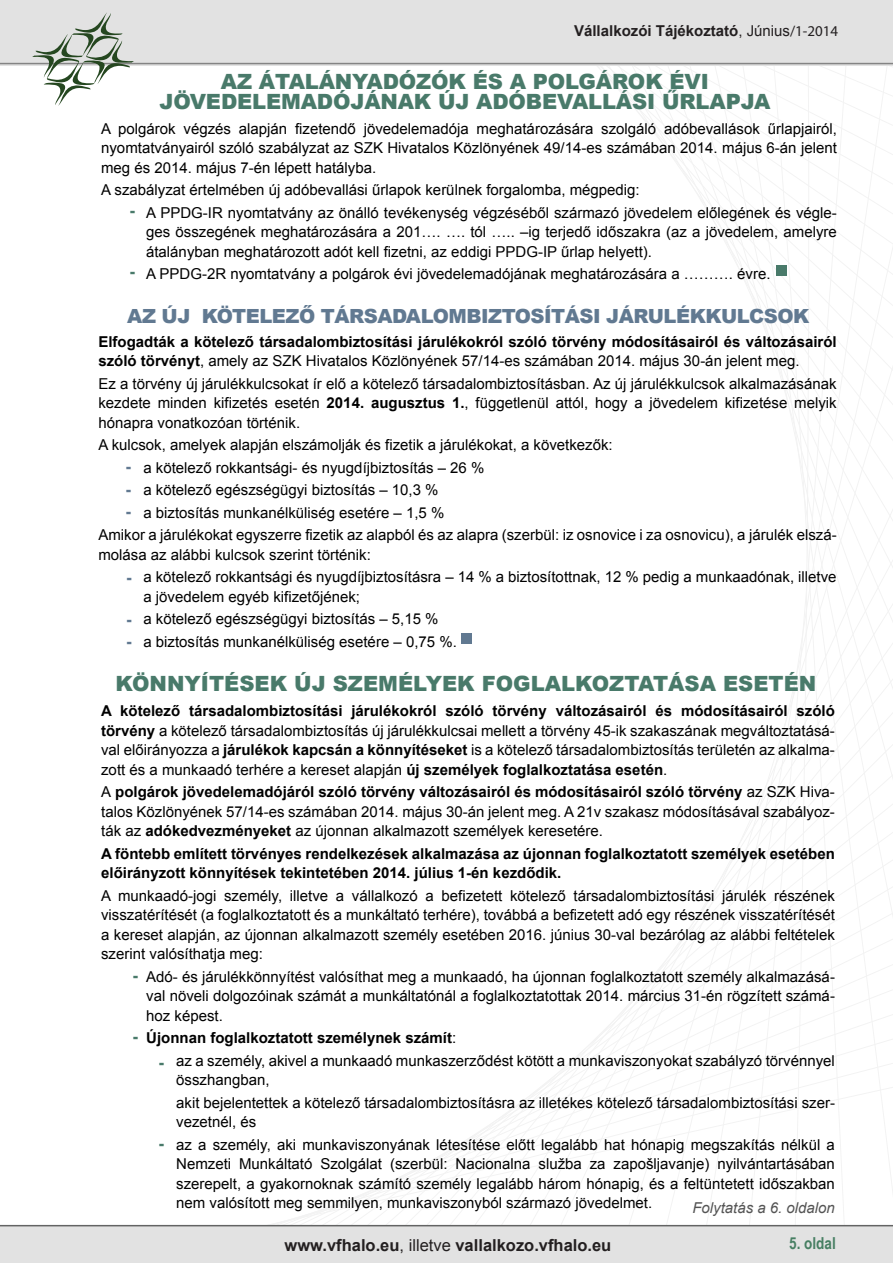
<style>
.page{position:relative;width:893px;height:1263px;background:#fff}
.page>*{position:absolute;margin:0;border:0;box-sizing:border-box;transform-origin:0 0}
.t1{font:900 21px/19.5px "Arial";letter-spacing:-.005em;color:#497a6a;text-align:center}
.t2{font:900 19.5px "Arial";letter-spacing:-.025em;color:#617991}
.t3{font:700 16.5px "Arial";color:#231f20}
.t4{font:700 16.5px "Arial Narrow";color:#477f63}
.t5{font:15px/19.5px "Arial";color:#000;text-align:justify}
.t6{font:700 15px/19.5px "Arial";color:#000}
.t7{font:700 15px "Arial";color:#231f20}
.t8{font:italic 15px "Arial";color:#545454}
.t9{font:900 15px "Arial";color:#497a6a}
.t10{font:900 15px/22.5px "Arial";color:#617991}
.s1{font-weight:400}
.s2{font-family:"Myriad Pro";font-weight:400}
.s3{font-weight:700}
</style>
<div class="page">
<svg style="left:471px;top:106px;width:422px;height:993px"></svg>
<div style="left:0;top:1226px;width:893px;height:37px;background:#e2e2e2"></div>
<hr style="left:0;top:63px;width:893px;height:1px;background:#848484">
<hr style="left:0;top:1225px;width:893px;height:1px;background:#636464">
<svg style="left:1px;top:0;width:892px;height:106px"></svg>
<div style="left:461px;top:633px;width:10px;height:11px;background:#617991"></div>
<div style="left:776px;top:266px;width:10px;height:10px;background:#497a6a"></div>
<p class="t7" style="left:574px;top:20px;width:266px">Vállalkozói Tájékoztató<span class="s1">, Június</span><span class="s2">/1-2014</span></p>
<h1 class="t1" style="left:159px;top:71px;width:612px">AZ ÁTALÁNYADÓZÓK ÉS A POLGÁROK ÉVI<br>JÖVEDELEMADÓJÁNAK ÚJ ADÓBEVALLÁSI ŰRLAPJA</h1>
<p class="t5" style="left:101px;top:119px;width:737px">A polgárok végzés alapján fizetendő jövedelemadója meghatározására szolgáló adóbevallások űrlapjairól, nyomtatványairól szóló szabályzat az SZK Hivatalos Közlönyének 49/14-es számában 2014. május 6-án jelent meg és 2014. május 7-én lépett hatályba.</p>
<p class="t5" style="left:146px;top:179px;width:692px;line-height:22.5px;text-indent:-45px">A szabályzat értelmében új adóbevallási űrlapok kerülnek forgalomba, mégpedig:<br>A PPDG-IR nyomtatvány az önálló tevékenység végzéséből származó jövedelem előlegének és végle-</p>
<p class="t5" style="left:146px;top:222px;width:692px">ges összegének meghatározására a 201…. …. tól ….. –ig terjedő időszakra (az a jövedelem, amelyre átalányban meghatározott adót kell fizetni, az eddigi PPDG-IP űrlap helyett).</p>
<p class="t5" style="left:146px;top:264px;width:626px">A PPDG-2R nyomtatvány a polgárok évi jövedelemadójának meghatározására a ………. évre.</p>
<h2 class="t2" style="left:127px;top:302px;width:684px">AZ ÚJ KÖTELEZŐ TÁRSADALOMBIZTOSÍTÁSI JÁRULÉKKULCSOK</h2>
<p class="t9" style="left:130px;top:199px;width:6px">-</p>
<p class="t9" style="left:130px;top:261px;width:6px">-</p>
<p class="t6" style="left:98px;top:332px;width:740px">Elfogadták a kötelező társadalombiztosítási járulékokról szóló törvény módosításairól és változásairól szóló törvényt<span class="s1">, amely az SZK Hivatalos Közlönyének 57/14-es számában 2014. május 30-án jelent meg.</span></p>
<p class="t5" style="left:98px;top:374px;width:740px">Ez a törvény új járulékkulcsokat ír elő a kötelező társadalombiztosításban. Az új járulékkulcsok alkalmazásának kezdete minden kifizetés esetén <span class="s3">2014. augusztus 1.</span>, függetlenül attól, hogy a jövedelem kifizetése melyik hónapra vonatkozóan történik.</p>
<p class="t5" style="left:98px;top:435px;width:516px">A kulcsok, amelyek alapján elszámolják és fizetik a járulékokat, a következők:</p>
<p class="t5" style="left:143px;top:458px;width:342px">a kötelező rokkantsági- és nyugdíjbiztosítás – 26 %</p>
<p class="t5" style="left:143px;top:480px;width:297px">a kötelező egészségügyi biztosítás – 10,3 %</p>
<p class="t5" style="left:143px;top:503px;width:302px">a biztosítás munkanélküliség esetére – 1,5 %</p>
<p class="t5" style="left:98px;top:525px;width:740px">Amikor a járulékokat egyszerre fizetik az alapból és az alapra (szerbül: iz osnovice i za osnovicu), a járulék elszá-</p>
<p class="t5" style="left:143px;top:543px;width:695px;line-height:22.5px;text-indent:-45px">molása az alábbi kulcsok szerint történik:<br>a kötelező rokkantsági és nyugdíjbiztosításra – 14 % a biztosítottnak, 12 % pedig a munkaadónak, illetve</p>
<p class="t5" style="left:143px;top:585px;width:315px;line-height:22.5px;text-align:left">a jövedelem egyéb kifizetőjének;<br>a kötelező egészségügyi biztosítás – 5,15 %<br>a biztosítás munkanélküliség esetére – 0,75 %.</p>
<p class="t10" style="left:126px;top:455px;width:6px;text-align:justify">- - -</p>
<p class="t10" style="left:127px;top:565px;width:6px">-</p>
<p class="t10" style="left:127px;top:607px;width:6px">- -</p>
<h1 class="t1" style="left:115px;top:673px;width:702px">KÖNNYÍTÉSEK ÚJ SZEMÉLYEK FOGLALKOZTATÁSA ESETÉN</h1>
<p class="t5" style="left:101px;top:701px;width:735px"><span class="s3">A kötelező társadalombiztosítási járulékokról szóló törvény változásairól és módosításairól szóló törvény</span> a kötelező társadalombiztosítás új járulékkulcsai mellett a törvény 45-ik szakaszának megváltoztatásá&shy;val előirányozza a <span class="s3">járulékok kapcsán a könnyítéseket</span> is a kötelező társadalombiztosítás területén az alkalma&shy;zott és a munkaadó terhére a kereset alapján <span class="s3">új személyek foglalkoztatása esetén</span>.</p>
<p class="t5" style="left:101px;top:782px;width:735px">A <span class="s3">polgárok jövedelemadójáról szóló törvény változásairól és módosításairól szóló törvény</span> az SZK Hiva&shy;talos Közlönyének 57/14-es számában 2014. május 30-án jelent meg. A 21v szakasz módosításával szabályoz&shy;ták az <span class="s3">adókedvezményeket</span> az újonnan alkalmazott személyek keresetére.</p>
<p class="t6" style="left:101px;top:844px;width:735px">A föntebb említett törvényes rendelkezések alkalmazása az újonnan foglalkoztatott személyek esetében előirányzott könnyítések tekintetében 2014. július 1-én kezdődik.</p>
<p class="t5" style="left:101px;top:886px;width:735px">A munkaadó-jogi személy, illetve a vállalkozó a befizetett kötelező társadalombiztosítási járulék részének visszatérítését (a foglalkoztatott és a munkáltató terhére), továbbá a befizetett adó egy részének visszatérítését a kereset alapján, az újonnan alkalmazott személy esetében 2016. június 30-val bezárólag az alábbi feltételek szerint valósíthatja meg:</p>
<p class="t5" style="left:146px;top:967px;width:690px">Adó- és járulékkönnyítést valósíthat meg a munkaadó, ha újonnan foglalkoztatott személy alkalmazásá&shy;val növeli dolgozóinak számát a munkáltatónál a foglalkoztatottak 2014. március 31-én rögzített számá&shy;hoz képest.</p>
<p class="t5" style="left:176px;top:1027px;width:660px;line-height:22.5px;text-indent:-30px"><span class="s3">Újonnan foglalkoztatott személynek számít</span>:<br>az a személy, akivel a munkaadó munkaszerződést kötött a munkaviszonyokat szabályzó törvénnyel</p>
<p class="t5" style="left:176px;top:1069px;width:660px;line-height:22.5px">összhangban,<br>akit bejelentettek a kötelező társadalombiztosításra az illetékes kötelező társadalombiztosítási szer-</p>
<p class="t5" style="left:176px;top:1111px;width:660px;line-height:22.5px">vezetnél, és<br>az a személy, aki munkaviszonyának létesítése előtt legalább hat hónapig megszakítás nélkül a</p>
<p class="t5" style="left:176px;top:1154px;width:660px">Nemzeti Munkáltató Szolgálat (szerbül: Nacionalna služba za zapošljavanje) nyilvántartásában szerepelt, a gyakornoknak számító személy legalább három hónapig, és a feltüntetett időszakban nem valósított meg semmilyen, munkaviszonyból származó jövedelmet.</p>
<p class="t9" style="left:133px;top:964px;width:6px">-</p>
<p class="t9" style="left:133px;top:1026px;width:6px">-</p>
<p class="t9" style="left:159px;top:1051px;width:6px">-</p>
<p class="t9" style="left:159px;top:1132px;width:6px">-</p>
<p class="t8" style="left:692px;top:1198px;width:144px">Folytatás a 6. oldalon</p>
<p class="t3" style="left:285px;top:1234px;width:328px">www.vfhalo.eu<span class="s1">, illetve</span> vallalkozo.vfhalo.eu</p>
<p class="t4" style="left:789px;top:1230px;width:48px">5. oldal</p>
</div>
